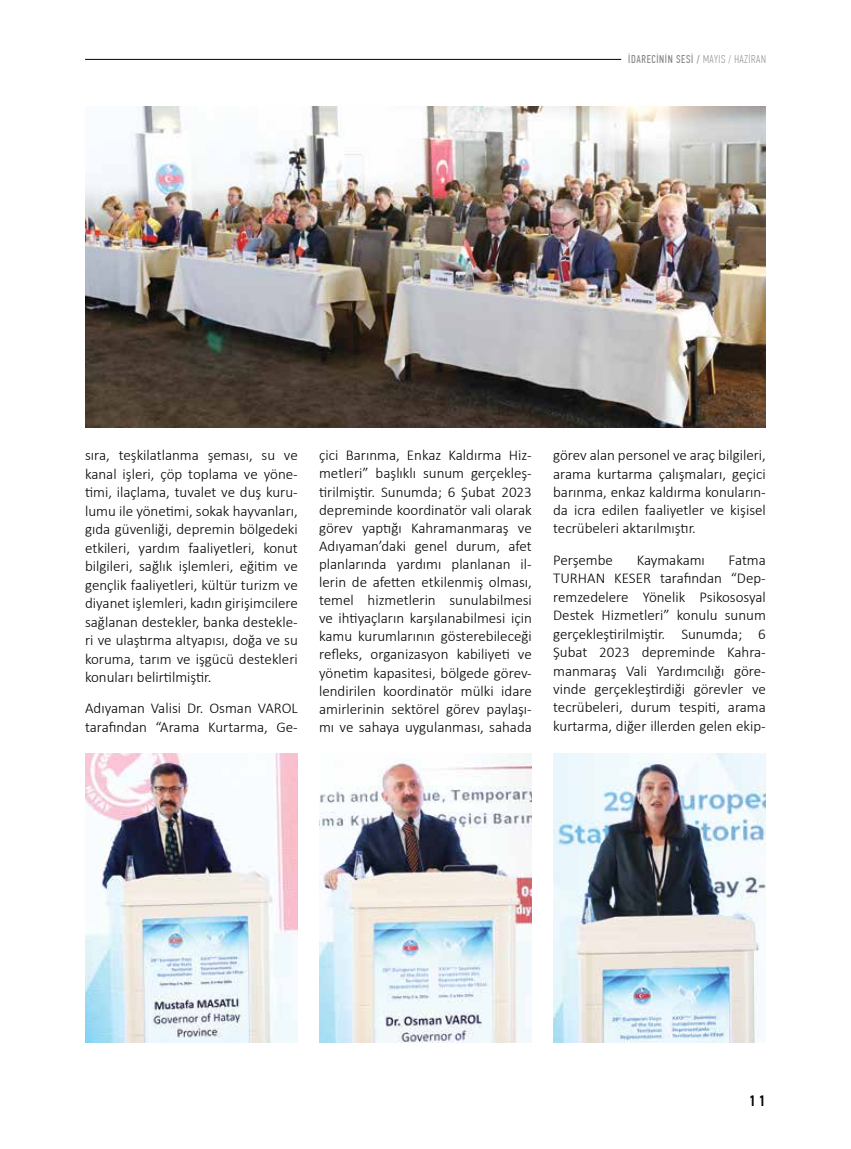
<style>
.page{position:relative;width:851px;height:1149px;background:#fff}
.page>*{position:absolute;margin:0;border:0;box-sizing:border-box;transform-origin:0 0}
.t1{font:300 15px/18.5px "Calibri";color:#000;text-align:justify}
.t2{font:500 15px "PF Din Text Pro";color:#000}
.t3{font:11.25px "PF Din Text Comp Pro";letter-spacing:.055em;color:#808285}
.s1{font-weight:100}
</style>
<div class="page">
<hr style="left:85px;top:59px;width:536px;height:1px;background:#000">
<img style="left:85px;top:106px;width:680px;height:321px">
<img style="left:85px;top:753px;width:213px;height:289px">
<img style="left:319px;top:753px;width:213px;height:289px">
<img style="left:553px;top:753px;width:212px;height:289px">
<p class="t3" style="left:628px;top:53px;width:139px">İDARECİNİN SESİ / <span class="s1">MAYIS / HAZİRAN</span></p>
<p class="t1" style="left:85px;top:445px;width:214px">sıra, teşkilatlanma şeması, su ve kanal işleri, çöp toplama ve yöne&shy;timi, ilaçlama, tuvalet ve duş kuru&shy;lumu ile yönetimi, sokak hayvanları, gıda güvenliği, depremin bölgedeki etkileri, yardım faaliyetleri, konut bilgileri, sağlık işlemleri, eğitim ve gençlik faaliyetleri, kültür turizm ve diyanet işlemleri, kadın girişimcilere sağlanan destekler, banka destekle&shy;ri ve ulaştırma altyapısı, doğa ve su koruma, tarım ve işgücü destekleri konuları belirtilmiştir.</p>
<p class="t1" style="left:85px;top:698px;width:214px">Adıyaman Valisi Dr. Osman VAROL tarafından “Arama Kurtarma, Ge-</p>
<p class="t1" style="left:319px;top:446px;width:214px">çici Barınma, Enkaz Kaldırma Hiz&shy;metleri” başlıklı sunum gerçekleş&shy;tirilmiştir. Sunumda; 6 Şubat 2023 depreminde koordinatör vali olarak görev yaptığı Kahramanmaraş ve Adıyaman’daki genel durum, afet planlarında yardımı planlanan il&shy;lerin de afetten etkilenmiş olması, temel hizmetlerin sunulabilmesi ve ihtiyaçların karşılanabilmesi için kamu kurumlarının gösterebileceği refleks, organizasyon kabiliyeti ve yönetim kapasitesi, bölgede görev&shy;lendirilen koordinatör mülki idare amirlerinin sektörel görev paylaşı&shy;mı ve sahaya uygulanması, sahada</p>
<p class="t1" style="left:553px;top:446px;width:214px">görev alan personel ve araç bilgileri, arama kurtarma çalışmaları, geçici barınma, enkaz kaldırma konuların&shy;da icra edilen faaliyetler ve kişisel tecrübeleri aktarılmıştır.</p>
<p class="t1" style="left:553px;top:550px;width:61px">Perşembe</p>
<p class="t1" style="left:636px;top:550px;width:70px">Kaymakamı</p>
<p class="t1" style="left:553px;top:550px;width:214px;text-indent:175px">Fatma TURHAN KESER tarafından “Dep&shy;remzedelere Yönelik Psikososyal Destek Hizmetleri” konulu sunum gerçekleştirilmiştir. Sunumda; 6<br>Şubat 2023 depreminde Kahra&shy;manmaraş Vali Yardımcılığı göre&shy;vinde gerçekleştirdiği görevler ve tecrübeleri, durum tespiti, arama kurtarma, diğer illerden gelen ekip-</p>
<p class="t2" style="left:748px;top:1091px;width:19px">11</p>
</div>
